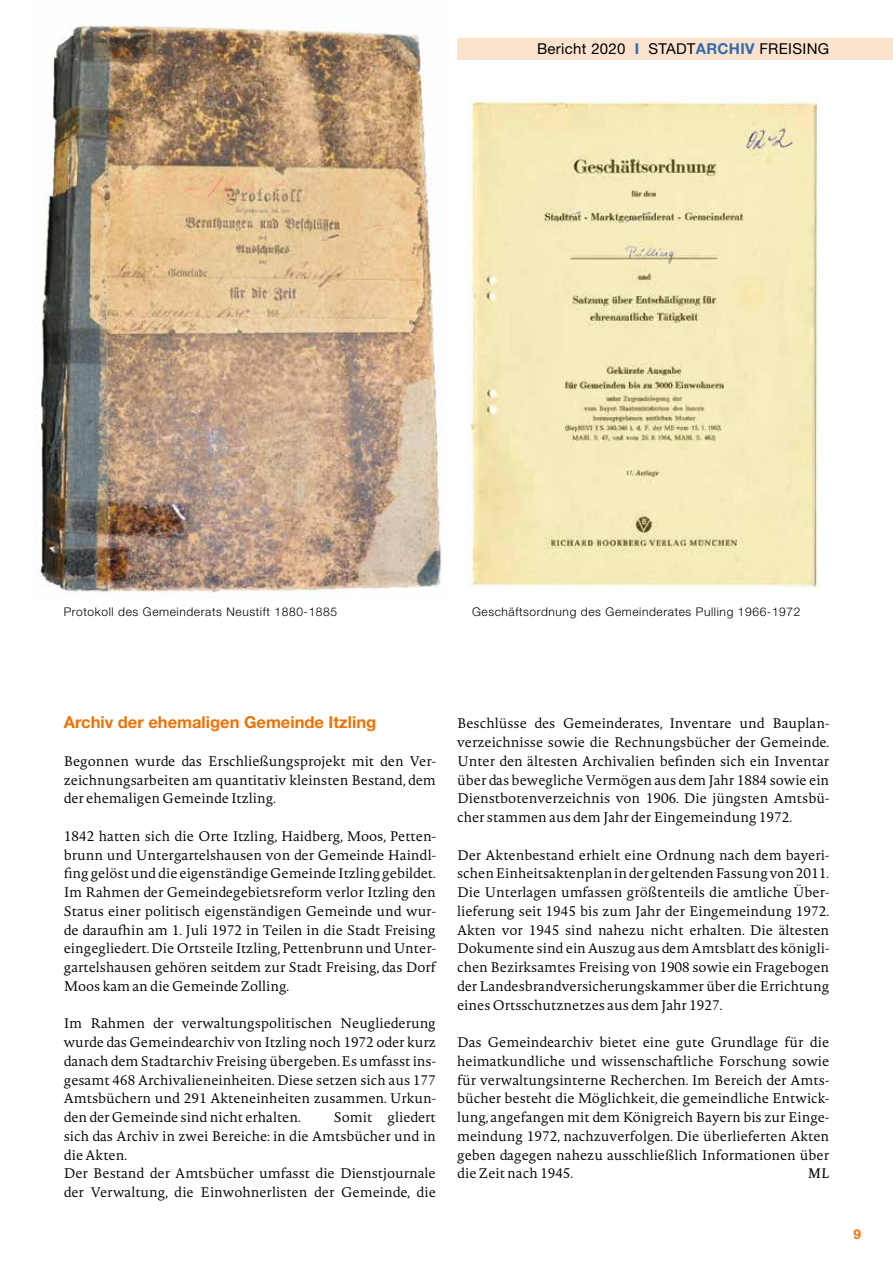
<style>
.page{position:relative;width:893px;height:1263px;background:#fff}
.page>*{position:absolute;margin:0;border:0;box-sizing:border-box;transform-origin:0 0}
.t1{font:700 16.5px "Helvetica Neue";color:#ee7203}
.t2{font:15px "Helvetica Neue";letter-spacing:.02em;color:#000}
.t3{font:300 13.65px/18.8px "Novel Pro";color:#000;text-align:justify}
.t4{font:italic 13.65px "Novel Pro";color:#000}
.t5{font:700 13.5px "Helvetica Neue";color:#ee7203}
.t6{font:300 12px "Helvetica Neue";letter-spacing:.05em;color:#000}
.s1{font-weight:700;color:#356aad}
</style>
<div class="page">
<div style="left:457px;top:38px;width:436px;height:21px;background:#fbe3cd"></div>
<img style="left:35px;top:23px;width:407px;height:573px">
<img style="left:467px;top:96px;width:352px;height:493px">
<p class="t2" style="left:537px;top:40px;width:294px">Bericht 2020 <span class="s1">I</span> STADT<span class="s1">ARCHIV</span> FREISING</p>
<p class="t6" style="left:64px;top:604px;width:275px">Protokoll des Gemeinderats Neustift 1880-1885</p>
<p class="t6" style="left:472px;top:604px;width:330px">Geschäftsordnung des Gemeinderates Pulling 1966-1972</p>
<p class="t1" style="left:64px;top:712px;width:314px">Archiv der ehemaligen Gemeinde Itzling</p>
<p class="t3" style="left:64px;top:751px;width:374px">Begonnen wurde das Erschließungsprojekt mit den Ver&shy;zeichnungsarbeiten am quantitativ kleinsten Bestand, dem der ehemaligen Gemeinde Itzling.</p>
<p class="t3" style="left:64px;top:826px;width:374px">1842 hatten sich die Orte Itzling, Haidberg, Moos, Petten&shy;brunn und Untergartelshausen von der Gemeinde Haindl&shy;fing gelöst und die eigenständige Gemeinde Itzling gebildet.<br>Im Rahmen der Gemeindegebietsreform verlor Itzling den Status einer politisch eigenständigen Gemeinde und wur&shy;de daraufhin am 1. Juli 1972 in Teilen in die Stadt Freising eingegliedert. Die Ortsteile Itzling, Pettenbrunn und Unter&shy;gartelshausen gehören seitdem zur Stadt Freising, das Dorf Moos kam an die Gemeinde Zolling.</p>
<p class="t3" style="left:64px;top:1014px;width:374px">Im Rahmen der verwaltungspolitischen Neugliederung wurde das Gemeindearchiv von Itzling noch 1972 oder kurz danach dem Stadtarchiv Freising übergeben. Es umfasst ins&shy;gesamt 468 Archivalieneinheiten. Diese setzen sich aus 177<br>Amtsbüchern und 291 Akteneinheiten zusammen. Urkun&shy;den der Gemeinde sind nicht erhalten.</p>
<p class="t3" style="left:64px;top:1108px;width:374px;text-align:left;text-indent:270px">Somit gliedert sich das Archiv in zwei Bereiche: in die Amtsbücher und in die Akten.<br>Der Bestand der Amtsbücher umfasst die Dienstjournale der Verwaltung, die Einwohnerlisten der Gemeinde, die</p>
<p class="t3" style="left:457px;top:714px;width:374px">Beschlüsse des Gemeinderates, Inventare und Bauplan&shy;verzeichnisse sowie die Rechnungsbücher der Gemeinde.<br>Unter den ältesten Archivalien befinden sich ein Inventar über das bewegliche Vermögen aus dem Jahr 1884 sowie ein Dienstbotenverzeichnis von 1906. Die jüngsten Amtsbü&shy;cher stammen aus dem Jahr der Eingemeindung 1972.</p>
<p class="t3" style="left:457px;top:845px;width:374px">Der Aktenbestand erhielt eine Ordnung nach dem bayeri&shy;schen Einheitsaktenplan in der geltenden Fassung von 2011.<br>Die Unterlagen umfassen größtenteils die amtliche Über&shy;lieferung seit 1945 bis zum Jahr der Eingemeindung 1972.<br>Akten vor 1945 sind nahezu nicht erhalten. Die ältesten Dokumente sind ein Auszug aus dem Amtsblatt des königli&shy;chen Bezirksamtes Freising von 1908 sowie ein Fragebogen der Landesbrandversicherungskammer über die Errichtung eines Ortsschutznetzes aus dem Jahr 1927.</p>
<p class="t3" style="left:457px;top:1033px;width:374px">Das Gemeindearchiv bietet eine gute Grundlage für die heimatkundliche und wissenschaftliche Forschung sowie für verwaltungsinterne Recherchen. Im Bereich der Amts&shy;bücher besteht die Möglichkeit, die gemeindliche Entwick&shy;lung, angefangen mit dem Königreich Bayern bis zur Einge&shy;meindung 1972, nachzuverfolgen. Die überlieferten Akten geben dagegen nahezu ausschließlich Informationen über die Zeit nach 1945.</p>
<p class="t4" style="left:808px;top:1163px;width:23px">ML</p>
<p class="t5" style="left:854px;top:1226px;width:9px">9</p>
</div>
